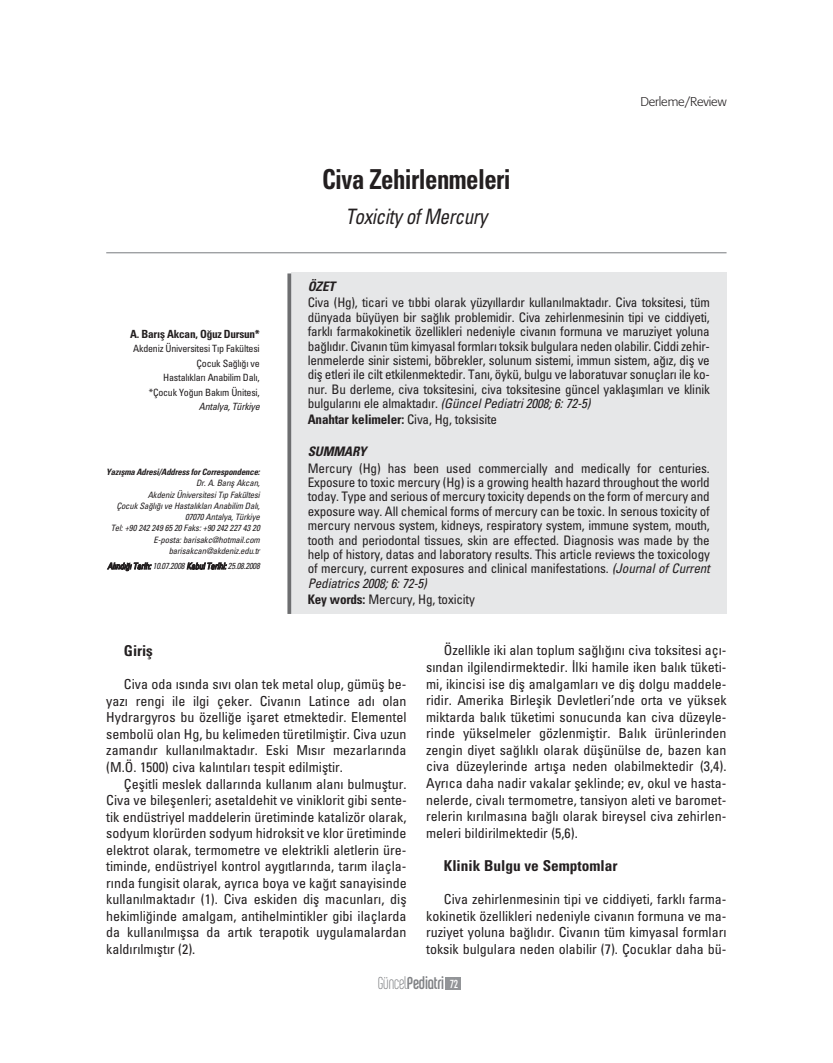
<style>
.page{position:relative;width:833px;height:1063px;background:#fff}
.page>*{position:absolute;margin:0;border:0;box-sizing:border-box;transform-origin:0 0}
.t1{font:700 condensed 27.5px "Univers";letter-spacing:-.02em;color:#231f20;scale:.9 1}
.t2{font:italic condensed 21.25px "Univers";letter-spacing:-.02em;color:#231f20;scale:.9 1}
.t3{font:18.5px "Chalet Comprime Cologne Seventy";letter-spacing:-.005em;color:#808285}
.t4{font:700 condensed 15px "Univers";color:#231f20}
.t5{font:condensed 13.75px/16.5px "Univers";color:#231f20;text-align:justify}
.t6{font:condensed 13.12px/14.4px "Univers";letter-spacing:-.015em;color:#231f20;text-align:justify}
.t7{font:700 condensed 13.12px "Univers";letter-spacing:-.015em;color:#231f20}
.t8{font:italic 700 condensed 13.12px "Univers";letter-spacing:-.015em;color:#231f20}
.t9{font:300 12.5px "Formata";letter-spacing:-.01em;color:#231f20}
.t10{font:700 condensed 11.25px "Univers";letter-spacing:-.02em;color:#231f20}
.t11{font:condensed 10px/14.4px "Univers";letter-spacing:-.02em;color:#231f20;text-align:right}
.t12{font:italic condensed 10px "Univers";color:#231f20}
.t13{font:italic condensed 8.75px/11.2px "Univers";letter-spacing:-.02em;color:#231f20;text-align:right}
.t14{font:italic condensed 8.75px "Univers";letter-spacing:-.02em;color:#231f20;scale:.96 1}
.t15{font:italic 700 condensed 8.75px "Univers";letter-spacing:-.02em;color:#231f20}
.s1{font-style:italic}
.s2{font-weight:400}
.s3{font-weight:700}
.s4{font-family:"Chalet Comprime Milan Seventy"}
.s5{font-size:12.5px;color:#fff}
</style>
<div class="page">
<div style="left:291px;top:272px;width:435px;height:341px;background:#e6e7e8"></div>
<div style="left:445px;top:978px;width:16px;height:12px;background:#939598"></div>
<hr style="left:106px;top:252px;width:620px;height:1px;background:#939598">
<svg style="left:287px;top:273px;width:4px;height:341px"></svg>
<p class="t10" style="left:130px;top:330px;width:131px">A. Bar›fl Akcan, O¤uz Dursun*</p>
<p class="t11" style="left:133px;top:343px;width:128px">Akdeniz Üniversitesi T›p Fakültesi<br>Çocuk Sa¤l›¤› ve<br>Hastal›klar› Anabilim Dal›, *Çocuk Yo¤un Bak›m Ünitesi,</p>
<p class="t12" style="left:199px;top:403px;width:65px">Antalya, Türkiye</p>
<p class="t15" style="left:106px;top:469px;width:155px">Yaz›flma Adresi/Address for Correspondence:</p>
<p class="t13" style="left:111px;top:478px;width:151px">Dr. A. Bar›fl Akcan,<br>Akdeniz Üniversitesi T›p Fakültesi<br>Çocuk Sa¤l›¤› ve Hastal›klar› Anabilim Dal›,<br>07070 Antalya, Türkiye<br>Tel: +90 242 249 65 20 Faks: +90 242 227 43 20<br>E-posta: barisakc@hotmail.com barisakcan@akdeniz.edu.tr</p>
<p class="t14" style="left:107px;top:563px;width:160px">Al›nd›¤› Tarih: 10.07.2008 Kabul Tarihi: 25.08.2008</p>
<h1 class="t1" style="left:322px;top:169px;width:211px">Civa Zehirlenmeleri</h1>
<h2 class="t2" style="left:345px;top:209px;width:159px">Toxicity of Mercury</h2>
<p class="t9" style="left:640px;top:96px;width:88px">Derleme/Review</p>
<p class="t8" style="left:308px;top:282px;width:29px">ÖZET</p>
<p class="t6" style="left:308px;top:297px;width:403px">Civa (Hg), ticari ve t›bbi olarak yüzy›llard›r kullan›lmaktad›r. Civa toksitesi, tüm dünyada büyüyen bir sa¤l›k problemidir. Civa zehirlenmesinin tipi ve ciddiyeti, farkl› farmakokinetik özellikleri nedeniyle civan›n formuna ve maruziyet yoluna ba¤l›d›r. Civan›n tüm kimyasal formlar› toksik bulgulara neden olabilir. Ciddi zehir&shy;lenmelerde sinir sistemi, böbrekler, solunum sistemi, immun sistem, a¤›z, difl ve difl etleri ile cilt etkilenmektedir. Tan›, öykü, bulgu ve laboratuvar sonuçlar› ile ko&shy;nur. Bu derleme, civa toksitesini, civa toksitesine güncel yaklafl›mlar› ve klinik bulgular›n› ele almaktad›r. <span class="s1">(GüncelPediatri2008;6:72-5)</span></p>
<p class="t7" style="left:308px;top:415px;width:191px">Anahtar kelimeler: <span class="s2">Civa, Hg, toksisite</span></p>
<p class="t8" style="left:308px;top:447px;width:60px">SUMMARY</p>
<p class="t6" style="left:308px;top:462px;width:403px">Mercury (Hg) has been used commercially and medically for centuries.<br>Exposure to toxic mercury (Hg) is a growing health hazard throughout the world today. Type and serious of mercury toxicity depends on the form of mercury and exposure way. All chemical forms of mercury can be toxic. In ser›ous toxicity of mercury nervous system, kidneys, respiratory system, immune system, mouth, tooth and periodontal tissues, skin are effected. Diagnosis was made by the help of history, datas and laboratory results. This article reviews the toxicology of mercury, current exposures and clinical manifestations. <span class="s1">(</span><span class="s1">Journal of Current Pediatrics</span> <span class="s1">2008;6:72-5)</span></p>
<p class="t6" style="left:308px;top:593px;width:169px"><span class="s3">Key words:</span> Mercury, Hg, toxicity</p>
<p class="t4" style="left:124px;top:645px;width:30px">Girifl</p>
<p class="t5" style="left:106px;top:677px;width:302px;text-indent:18px">Civa oda ›s›nda s›v› olan tek metal olup, gümüfl be&shy;yaz› rengi ile ilgi çeker. Civan›n Latince ad› olan Hydrargyros bu özelli¤e iflaret etmektedir. Elementel sembolü olan Hg, bu kelimeden türetilmifltir. Civa uzun zamand›r kullan›lmaktad›r. Eski M›s›r mezarlar›nda (M.Ö. 1500) civa kal›nt›lar› tespit edilmifltir.</p>
<p class="t5" style="left:106px;top:777px;width:302px;text-indent:18px">Çeflitli meslek dallar›nda kullan›m alan› bulmufltur.<br>Civa ve bileflenleri; asetaldehit ve viniklorit gibi sente&shy;tik endüstriyel maddelerin üretiminde katalizör olarak, sodyum klorürden sodyum hidroksit ve klor üretiminde elektrot olarak, termometre ve elektrikli aletlerin üre&shy;timinde, endüstriyel kontrol ayg›tlar›nda, tar›m ilaçla&shy;r›nda fungisit olarak, ayr›ca boya ve ka¤›t sanayisinde kullan›lmaktad›r (1). Civa eskiden difl macunlar›, difl hekimli¤inde amalgam, antihelmintikler gibi ilaçlarda da kullan›lm›flsa da art›k terapotik uygulamalardan kald›r›lm›flt›r (2).</p>
<p class="t5" style="left:426px;top:643px;width:302px;text-indent:18px">Özellikle iki alan toplum sa¤l›¤›n› civa toksitesi aç›- s›ndan ilgilendirmektedir. ‹lki hamile iken bal›k tüketi&shy;mi, ikincisi ise difl amalgamlar› ve difl dolgu maddele&shy;ridir. Amerika Birleflik Devletleri’nde orta ve yüksek miktarda bal›k tüketimi sonucunda kan civa düzeyle&shy;rinde yükselmeler gözlenmifltir. Bal›k ürünlerinden zengin diyet sa¤l›kl› olarak düflünülse de, bazen kan civa düzeylerinde art›fla neden olabilmektedir (3,4).<br>Ayr›ca daha nadir vakalar fleklinde; ev, okul ve hasta&shy;nelerde, cival› termometre, tansiyon aleti ve baromet&shy;relerin k›r›lmas›na ba¤l› olarak bireysel civa zehirlen&shy;meleri bildirilmektedir (5,6).</p>
<p class="t4" style="left:444px;top:860px;width:175px">Klinik Bulgu ve Semptomlar</p>
<p class="t5" style="left:426px;top:892px;width:302px;text-indent:18px">Civa zehirlenmesinin tipi ve ciddiyeti, farkl› farma&shy;kokinetik özellikleri nedeniyle civan›n formuna ve ma&shy;ruziyet yoluna ba¤l›d›r. Civan›n tüm kimyasal formlar› toksik bulgulara neden olabilir (7). Çocuklar daha bü-</p>
<h3 class="t3" style="left:378px;top:976px;width:82px"><span class="s4">Güncel</span>Pediatri <span class="s5">72</span></h3>
</div>
